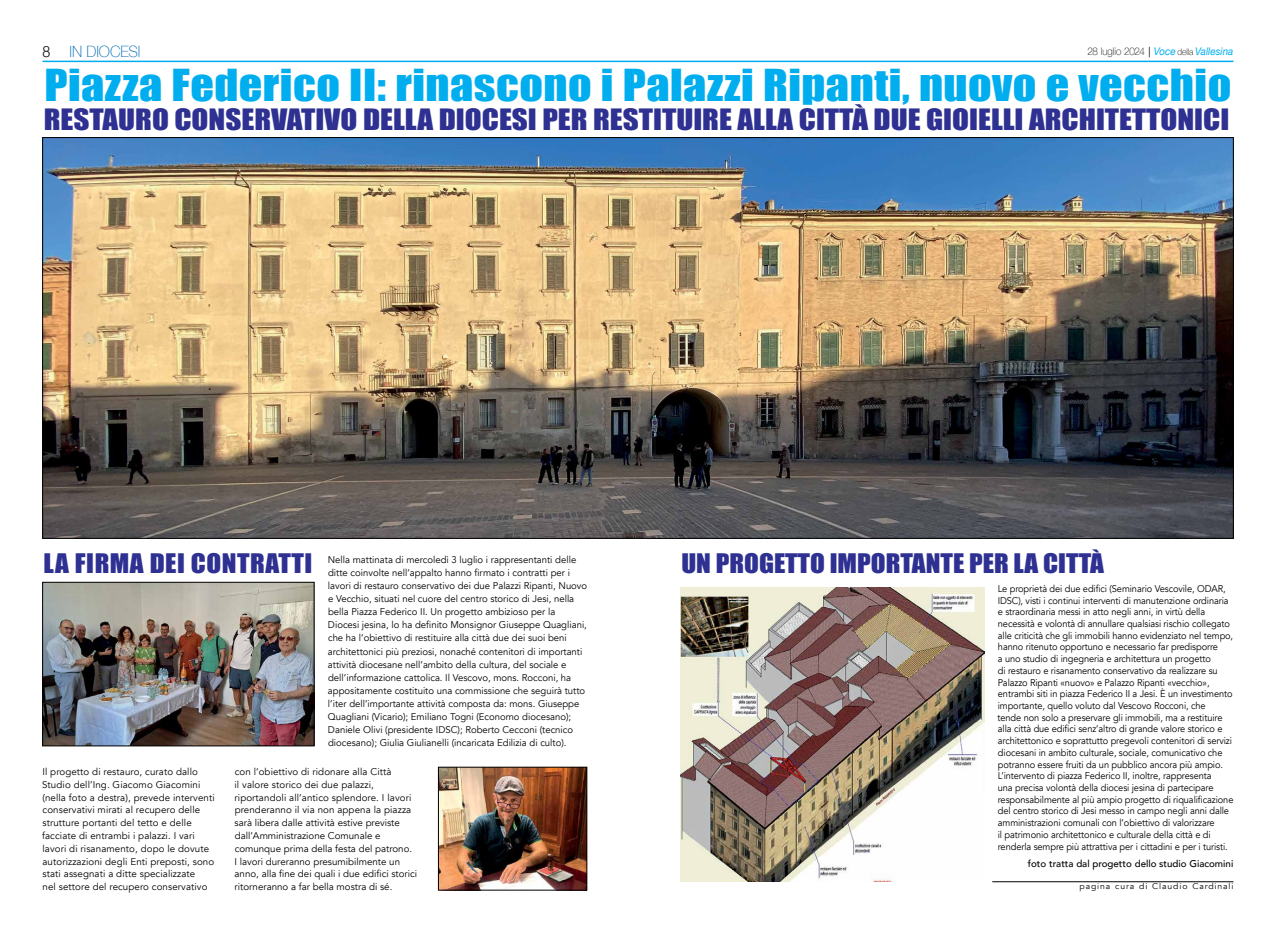
<style>
.page{position:relative;width:1276px;height:936px;background:#fff}
.page>*{position:absolute;margin:0;border:0;box-sizing:border-box;transform-origin:0 0}
.t1{font:40.5px "Impact";letter-spacing:.01em;color:#00aeef;scale:1.14 1}
.t2{font:27px "Impact";color:#2e3092;scale:1.15 1}
.t3{font:24.75px "Impact";color:#2e3092;scale:1.1 1}
.t4{font:24.75px "Impact";letter-spacing:.02em;color:#2e3092;scale:1.1 1}
.t5{font:100 15.6px "Helvetica Neue";letter-spacing:-.005em;color:#006bb6;scale:.96 1}
.t6{font:italic 10.5px "Helvetica Neue";color:#00aeef;scale:.94 1}
.t7{font:9.75px/12.8px "Avenir";color:#000}
.t8{font:9.75px/11.7px "Avenir";color:#000;scale:.95 1}
.t9{font:500 9.75px "Avenir";color:#000}
.t10{font:8.25px "Avenir";letter-spacing:.1em;color:#000;scale:1.05 1}
.s1{font-weight:300;color:#000}
.s2{font-weight:100;font-style:normal;color:#000}
.s3{font-style:normal;color:#000}
.s4{font-weight:100;font-style:normal;font-size:9px;color:#000}
</style>
<div class="page">
<img style="left:45px;top:139px;width:1186px;height:397px">
<hr style="left:43px;top:61px;width:1190px;height:1px;background:#00aeef">
<img style="left:45px;top:584px;width:267px;height:160px">
<div style="left:43px;top:582px;width:271px;height:164px;border:1px solid #000"></div>
<img style="left:680px;top:587px;width:304px;height:294px">
<img style="left:440px;top:769px;width:145px;height:119px">
<div style="left:438px;top:767px;width:149px;height:123px;border:1px solid #000"></div>
<hr style="left:992px;top:881px;width:241px;height:1px;background:#000">
<h3 class="t5" style="left:43px;top:40px;width:103px"><span class="s1">8</span> IN DIOCESI</h3>
<p class="t6" style="left:1087px;top:44px;width:157px"><span class="s2">28 luglio 2024</span> <span class="s3">|</span> Voce <span class="s4">della</span> Vallesina</p>
<h1 class="t1" style="left:44px;top:54px;width:1042px">Piazza Federico II: rinascono i Palazzi Ripanti, nuovo e vecchio</h1>
<h2 class="t2" style="left:44px;top:98px;width:1032px">RESTAURO CONSERVATIVO DELLA DIOCESI PER RESTITUIRE ALLA CITTÀ DUE GIOIELLI ARCHITETTONICI</h2>
<h3 class="t4" style="left:44px;top:543px;width:246px">LA FIRMA DEI CONTRATTI</h3>
<h3 class="t3" style="left:681px;top:544px;width:386px">UN PROGETTO IMPORTANTE PER LA CITTÀ</h3>
<p class="t8" style="left:997px;top:583px;width:250px">Le proprietà dei due edifici (Seminario Vescovile, ODAR, IDSC), visti i continui interventi di manutenzione ordinaria e straordinaria messi in atto negli anni, in virtù della necessità e volontà di annullare qualsiasi rischio collegato alle criticità che gli immobili hanno evidenziato nel tempo, hanno ritenuto opportuno e necessario far predisporre<br>a uno studio di ingegneria e architettura un progetto<br>di restauro e risanamento conservativo da realizzare su Palazzo Ripanti «nuovo» e Palazzo Ripanti «vecchio», entrambi siti in piazza Federico II a Jesi. È un investimento importante, quello voluto dal Vescovo Rocconi, che<br>tende non solo a preservare gli immobili, ma a restituire alla città due edifici senz’altro di grande valore storico e architettonico e soprattutto pregevoli contenitori di servizi diocesani in ambito culturale, sociale, comunicativo che potranno essere fruiti da un pubblico ancora più ampio.<br>L’intervento di piazza Federico II, inoltre, rappresenta<br>una precisa volontà della diocesi jesina di partecipare responsabilmente al più ampio progetto di riqualificazione del centro storico di Jesi messo in campo negli anni dalle amministrazioni comunali con l’obiettivo di valorizzare<br>il patrimonio architettonico e culturale della città e di renderla sempre più attrattiva per i cittadini e per i turisti.</p>
<p class="t9" style="left:1028px;top:855px;width:207px">foto tratta dal progetto dello studio Giacomini</p>
<p class="t10" style="left:1079px;top:881px;width:148px">pagina cura di Claudio Cardinali</p>
<p class="t7" style="left:328px;top:553px;width:261px;line-height:13px">Nella mattinata di mercoledì 3 luglio i rappresentanti delle ditte coinvolte nell’appalto hanno firmato i contratti per i lavori di restauro conservativo dei due Palazzi Ripanti, Nuovo e Vecchio, situati nel cuore del centro storico di Jesi, nella bella Piazza Federico II. Un progetto ambizioso per la Diocesi jesina, lo ha definito Monsignor Giuseppe Quagliani, che ha l’obiettivo di restituire alla città due dei suoi beni architettonici più preziosi, nonaché contenitori di importanti attività diocesane nell’ambito della cultura, del sociale e dell’informazione cattolica. Il Vescovo, mons. Rocconi, ha appositamente costituito una commissione che seguirà tutto l’iter dell’importante attività composta da: mons. Giuseppe Quagliani (Vicario); Emiliano Togni (Economo diocesano); Daniele Olivi (presidente IDSC); Roberto Cecconi (tecnico diocesano); Giulia Giulianelli (incaricata Edilizia di culto).</p>
<p class="t7" style="left:42px;top:765px;width:174px">Il progetto di restauro, curato dallo Studio dell’Ing. Giacomo Giacomini (nella foto a destra), prevede interventi conservativi mirati al recupero delle strutture portanti del tetto e delle facciate di entrambi i palazzi. I vari lavori di risanamento, dopo le dovute autorizzazioni degli Enti preposti, sono stati assegnati a ditte specializzate<br>nel settore del recupero conservativo</p>
<p class="t7" style="left:234px;top:765px;width:184px">con l’obiettivo di ridonare alla Città<br>il valore storico dei due palazzi, riportandoli all’antico splendore. I lavori prenderanno il via non appena la piazza sarà libera dalle attività estive previste dall’Amministrazione Comunale e comunque prima della festa del patrono.<br>I lavori dureranno presumibilmente un anno, alla fine dei quali i due edifici storici ritorneranno a far bella mostra di sé.</p>
</div>
